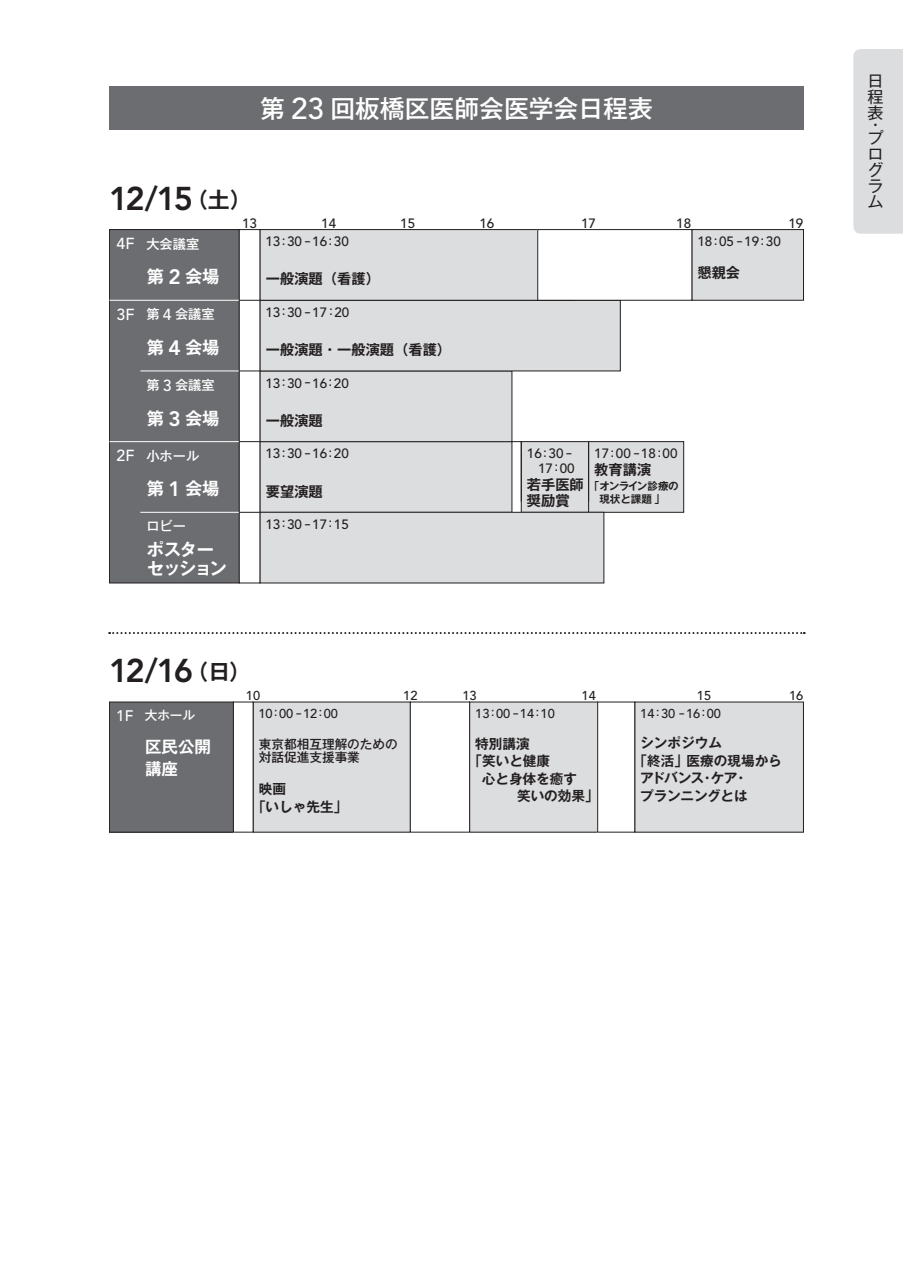
<style>
.page{position:relative;width:903px;height:1275px;background:#fff}
.page>*{position:absolute;margin:0;border:0;box-sizing:border-box;transform-origin:0 0}
.t1{font:800 32.73px "Avenir LT Std";letter-spacing:-.085em;color:#231f20}
.t2{font:500 24.85px "Gothic MB101 Pro";color:#fff}
.t3{font:700 17.32px "Gothic MB101 Pro De";letter-spacing:-.02em;color:#fff}
.t4{font:700 17.32px/18.9px "Gothic MB101 Pro De";letter-spacing:-.08em;color:#fff}
.t5{font:700 16.45px/21.3px "Gothic MB101 Pro De";color:#fff}
.t6{font:16.1px/16.1px "Gothic MB101 Pro";color:#231f20}
.t7{font:500 15.92px "Avenir LT Std";color:#fff}
.t8{font:700 14.17px/15.9px "Gothic MB101 Pro De";color:#231f20}
.t9{font:700 13.65px/17.5px "Gothic MB101 Pro De";color:#231f20}
.t10{font:700 13.65px "Gothic MB101 Pro De";letter-spacing:-.02em;color:#231f20}
.t11{font:500 13.47px "Avenir LT Std";color:#231f20}
.t12{font:500 13.3px "Gothic MB101 Pro";color:#fff}
.t13{font:500 12.78px "Avenir LT Std";color:#231f20}
.t14{font:500 12.6px/13.8px "Gothic MB101 Pro";color:#231f20}
.t15{font:500 12.6px "Gothic MB101 Pro";color:#fff}
.t16{font:700 10.5px/13.3px "Gothic MB101 Pro De";color:#231f20;text-align:center}
.s1{font-family:"Avenir LT Std";font-size:29.75px}
.s2{font-family:"Gothic MB101 Pro De";font-weight:700;font-size:21.88px}
.s3{font-family:"Avenir LT Std";font-size:15.92px}
.s4{font-family:"Avenir LT Std";font-weight:800;font-size:20.82px}
.s5{font-family:"Gothic MB101 Pro";font-size:11.2px}
.s6{font-family:"Avenir LT Std";font-size:15.22px}
.s7{font-family:"Gothic MB101 Pro";font-size:10.67px}
</style>
<div class="page">
<svg style="left:109px;top:632px;width:696px;height:2px"></svg>
<div style="left:109px;top:87px;width:695px;height:43px;background:#6c6d70"></div>
<div style="left:521px;top:442px;width:68px;height:70px;background:#dcdddf"></div>
<div style="left:521px;top:441px;width:68px;height:72px;border:1px solid #231f20"></div>
<div style="left:589px;top:442px;width:95px;height:70px;background:#dcdddf"></div>
<div style="left:588px;top:441px;width:96px;height:72px;border:1px solid #231f20"></div>
<div style="left:260px;top:442px;width:252px;height:70px;background:#dcdddf"></div>
<div style="left:260px;top:512px;width:344px;height:71px;background:#dcdddf"></div>
<div style="left:260px;top:512px;width:344px;height:71px;border:1px solid #231f20"></div>
<div style="left:260px;top:371px;width:252px;height:71px;background:#dcdddf"></div>
<div style="left:260px;top:371px;width:252px;height:71px;border:1px solid #231f20"></div>
<div style="left:260px;top:300px;width:360px;height:71px;background:#dcdddf"></div>
<div style="left:260px;top:300px;width:360px;height:71px;border:1px solid #231f20"></div>
<div style="left:260px;top:230px;width:313px;height:70px;background:#dcdddf"></div>
<div style="left:260px;top:229px;width:314px;height:71px;border:1px solid #231f20"></div>
<div style="left:692px;top:230px;width:111px;height:70px;background:#dcdddf"></div>
<div style="left:691px;top:229px;width:113px;height:71px;border:1px solid #231f20"></div>
<div style="left:538px;top:230px;width:154px;height:70px;background:#fff"></div>
<div style="left:537px;top:229px;width:155px;height:71px;border:1px solid #231f20"></div>
<div style="left:109px;top:230px;width:130px;height:353px;background:#6c6d70"></div>
<div style="left:109px;top:229px;width:131px;height:354px;border:1px solid #231f20"></div>
<hr style="left:109px;top:300px;width:130px;height:1px;background:#fff">
<hr style="left:109px;top:441px;width:130px;height:1px;background:#fff">
<hr style="left:140px;top:512px;width:99px;height:1px;background:#fff">
<hr style="left:140px;top:371px;width:99px;height:1px;background:#fff">
<div style="left:239px;top:229px;width:21px;height:354px;border:1px solid #231f20"></div>
<svg style="left:239px;top:512px;width:21px;height:1px"></svg>
<svg style="left:239px;top:441px;width:21px;height:1px"></svg>
<svg style="left:239px;top:371px;width:21px;height:1px"></svg>
<svg style="left:239px;top:300px;width:21px;height:1px"></svg>
<hr style="left:588px;top:442px;width:1px;height:60px;background:#231f20">
<svg style="left:511px;top:441px;width:11px;height:61px"></svg>
<div style="left:253px;top:702px;width:157px;height:130px;background:#dcdddf"></div>
<div style="left:470px;top:702px;width:128px;height:130px;background:#dcdddf"></div>
<div style="left:410px;top:702px;width:60px;height:130px;border:1px solid #231f20"></div>
<div style="left:597px;top:702px;width:38px;height:130px;border:1px solid #231f20"></div>
<div style="left:635px;top:702px;width:168px;height:130px;background:#dcdddf"></div>
<div style="left:109px;top:702px;width:124px;height:130px;background:#6c6d70"></div>
<div style="left:109px;top:702px;width:125px;height:130px;border:1px solid #231f20"></div>
<div style="left:233px;top:702px;width:20px;height:130px;border:1px solid #231f20"></div>
<div style="left:853px;top:49px;width:50px;height:185px;background:#dcdddf"></div>
<h2 class="t2" style="left:260px;top:88px;width:394px">第 <span class="s1">23</span> 回板橋区医師会医学会日程表</h2>
<h1 class="t1" style="left:109px;top:179px;width:144px">12/15<span class="s2">（土）</span></h1>
<p class="t12" style="left:117px;top:233px;width:84px"><span class="s3">4F</span> 大会議室</p>
<p class="t3" style="left:147px;top:262px;width:74px">第<span class="s4">2</span>会場</p>
<p class="t7" style="left:117px;top:305px;width:19px">3F</p>
<p class="t12" style="left:146px;top:303px;width:70px">第 <span class="s3">4</span> 会議室</p>
<p class="t3" style="left:147px;top:333px;width:74px">第<span class="s4">4</span>会場</p>
<p class="t12" style="left:146px;top:374px;width:70px">第 <span class="s3">3</span> 会議室</p>
<p class="t3" style="left:147px;top:404px;width:74px">第<span class="s4">3</span>会場</p>
<p class="t12" style="left:146px;top:445px;width:54px">小ホール</p>
<p class="t3" style="left:147px;top:474px;width:74px">第<span class="s4">1</span>会場</p>
<p class="t12" style="left:146px;top:515px;width:41px">ロビー</p>
<p class="t4" style="left:147px;top:538px;width:81px">ポスターセッション</p>
<p class="t7" style="left:117px;top:447px;width:19px">2F</p>
<p class="t11" style="left:242px;top:215px;width:16px">13</p>
<p class="t11" style="left:321px;top:215px;width:16px">14</p>
<p class="t11" style="left:400px;top:215px;width:16px">15</p>
<p class="t11" style="left:479px;top:215px;width:16px">16</p>
<p class="t11" style="left:581px;top:215px;width:16px">17</p>
<p class="t11" style="left:676px;top:215px;width:16px">18</p>
<p class="t11" style="left:788px;top:215px;width:16px">19</p>
<p class="t11" style="left:265px;top:234px;width:85px">13<span class="s5">：</span>30 -16<span class="s5">：</span>30</p>
<p class="t8" style="left:266px;top:269px;width:116px">一般演題（看護）</p>
<p class="t11" style="left:265px;top:304px;width:85px">13<span class="s5">：</span>30 -17<span class="s5">：</span>20</p>
<p class="t8" style="left:266px;top:340px;width:187px">一般演題・一般演題（看護）</p>
<p class="t11" style="left:265px;top:375px;width:85px">13<span class="s5">：</span>30 -16<span class="s5">：</span>20</p>
<p class="t8" style="left:266px;top:411px;width:59px">一般演題</p>
<p class="t11" style="left:265px;top:446px;width:85px">13<span class="s5">：</span>30 -16<span class="s5">：</span>20</p>
<p class="t8" style="left:266px;top:481px;width:59px">要望演題</p>
<p class="t11" style="left:265px;top:516px;width:85px">13<span class="s5">：</span>30 -17<span class="s5">：</span>15</p>
<p class="t11" style="left:697px;top:234px;width:85px">18<span class="s5">：</span>05 -19<span class="s5">：</span>30</p>
<p class="t8" style="left:697px;top:263px;width:44px">懇親会</p>
<p class="t11" style="left:527px;top:446px;width:47px">16<span class="s5">：</span>30 -</p>
<p class="t11" style="left:594px;top:446px;width:85px">17<span class="s5">：</span>00 -18<span class="s5">：</span>00</p>
<p class="t11" style="left:538px;top:460px;width:38px">17<span class="s5">：</span>00</p>
<p class="t8" style="left:527px;top:475px;width:59px">若手医師奨励賞</p>
<p class="t8" style="left:594px;top:460px;width:59px">教育講演</p>
<p class="t16" style="left:589px;top:478px;width:91px">「オンライン診療の現状と課題」</p>
<h1 class="t1" style="left:109px;top:652px;width:143px">12/16<span class="s2">（日）</span></h1>
<p class="t15" style="left:116px;top:705px;width:81px"><span class="s6">1F</span> 大ホール</p>
<p class="t5" style="left:145px;top:734px;width:68px">区民公開講座</p>
<p class="t13" style="left:246px;top:688px;width:16px">10</p>
<p class="t13" style="left:403px;top:688px;width:16px">12</p>
<p class="t13" style="left:462px;top:688px;width:16px">13</p>
<p class="t13" style="left:581px;top:688px;width:16px">14</p>
<p class="t13" style="left:697px;top:688px;width:16px">15</p>
<p class="t14" style="left:259px;top:735px;width:141px">東京都相互理解のための対話促進支援事業</p>
<p class="t9" style="left:252px;top:778px;width:97px;text-indent:7px">映画<br>「いしゃ先生」</p>
<p class="t13" style="left:258px;top:706px;width:81px">10<span class="s7">：</span>00 -12<span class="s7">：</span>00</p>
<p class="t13" style="left:475px;top:706px;width:81px">13<span class="s7">：</span>00 -14<span class="s7">：</span>10</p>
<p class="t13" style="left:640px;top:706px;width:82px">14<span class="s7">：</span>30 -16<span class="s7">：</span>00</p>
<p class="t9" style="left:640px;top:733px;width:83px">シンポジウム</p>
<p class="t9" style="left:633px;top:750px;width:150px">「終活」医療の現場から</p>
<p class="t9" style="left:640px;top:768px;width:109px">アドバンス・ケア・</p>
<p class="t10" style="left:640px;top:784px;width:109px">プランニングとは</p>
<p class="t9" style="left:475px;top:733px;width:56px">特別講演</p>
<p class="t9" style="left:468px;top:750px;width:83px">「笑いと健康</p>
<p class="t9" style="left:482px;top:768px;width:97px">心と身体を癒す</p>
<p class="t9" style="left:475px;top:785px;width:125px">　　 笑いの効果」</p>
<p class="t13" style="left:789px;top:688px;width:16px">16</p>
<p class="t6" style="left:867px;top:71px;width:17px">日程表</p>
<p class="t6" style="left:867px;top:117px;width:18px;line-height:12.1px">・プ</p>
<p class="t6" style="left:867px;top:143px;width:17px;text-align:justify">ログラム</p>
</div>
